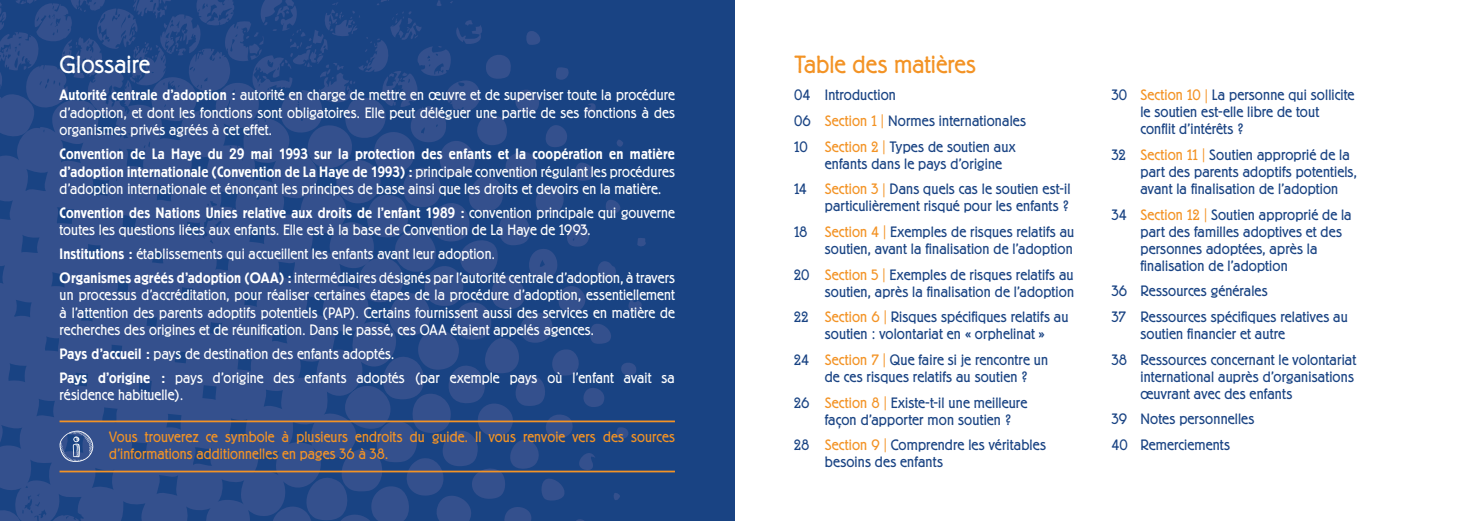
<style>
.page{position:relative;width:1469px;height:521px;background:#fff}
.page>*{position:absolute;margin:0;border:0;box-sizing:border-box;transform-origin:0 0}
.t1{font:300 24.5px "Berliner Grotesk";color:#f39325}
.t2{font:300 24.5px "Berliner Grotesk";letter-spacing:-.005em;color:#fff}
.t3{font:300 14.88px/17.5px "Berliner Grotesk";letter-spacing:.01em;color:#fff;text-align:justify}
.t4{font:300 14.88px/25.7px "Berliner Grotesk";letter-spacing:.01em;color:#194383}
.t5{font:300 14.88px/17px "Berliner Grotesk";letter-spacing:.005em;color:#f39325}
.s1{font-weight:500}
.s2{color:#f39325}
.s3{font-family:"Arial";font-weight:400;color:#f39325}
</style>
<div class="page">
<div style="left:0;top:0;width:734px;height:521px;background:#194383"></div>
<svg style="left:0;top:0;width:650px;height:521px;fill:#34508d"></svg>
<hr style="left:60px;top:420px;width:615px;height:2px;background:#f39325">
<hr style="left:60px;top:471px;width:615px;height:1px;background:#f39325">
<svg style="left:59px;top:431px;width:35px;height:31px"></svg>
<h1 class="t2" style="left:60px;top:51px;width:92px">Glossaire</h1>
<p class="t3" style="left:60px;top:87px;width:617px"><span class="s1">Autorité centrale d’adoption :</span> autorité en charge de mettre en œuvre et de superviser toute la procédure d’adoption, et dont les fonctions sont obligatoires. Elle peut déléguer une partie de ses fonctions à des organismes privés agréés à cet effet.</p>
<p class="t3" style="left:60px;top:145px;width:617px"><span class="s1">Convention de La Haye du 29 mai 1993 sur la protection des enfants et la coopération en matière d’adoption internationale (Convention de La Haye de 1993) :</span> principale convention régulant les procédures d’adoption internationale et énonçant les principes de base ainsi que les droits et devoirs en la matière.</p>
<p class="t3" style="left:60px;top:204px;width:617px"><span class="s1">Convention des Nations Unies relative aux droits de l’enfant 1989 :</span> convention principale qui gouverne toutes les questions liées aux enfants. Elle est à la base de Convention de La Haye de 1993.</p>
<p class="t3" style="left:60px;top:242px;width:617px;line-height:23.6px"><span class="s1">Institutions :</span> établissements qui accueillent les enfants avant leur adoption.<br><span class="s1">Organismes agréés d’adoption (OAA) :</span> intermédiaires désignés par l’autorité centrale d’adoption, à travers</p>
<p class="t3" style="left:60px;top:287px;width:617px">un processus d’accréditation, pour réaliser certaines étapes de la procédure d’adoption, essentiellement à l’attention des parents adoptifs potentiels (PAP). Certains fournissent aussi des services en matière de recherches des origines et de réunification. Dans le passé, ces OAA étaient appelés agences.</p>
<p class="t3" style="left:60px;top:342px;width:617px;line-height:23.6px"><span class="s1">Pays d’accueil :</span> pays de destination des enfants adoptés.<br><span class="s1">Pays d’origine :</span> pays d’origine des enfants adoptés (par exemple pays où l’enfant avait sa</p>
<p class="t3" style="left:60px;top:386px;width:125px">résidence habituelle).</p>
<p class="t5" style="left:109px;top:429px;width:567px">Vous trouverez ce symbole à plusieurs endroits du guide. Il vous renvoie vers des sources d’informations additionnelles en pages 36 à 38.</p>
<h1 class="t1" style="left:794px;top:51px;width:183px">Table des matières</h1>
<p class="t4" style="left:794px;top:83px;width:18px;text-align:justify">04<br>06<br>10</p>
<p class="t4" style="left:794px;top:177px;width:14px">14</p>
<p class="t4" style="left:794px;top:219px;width:15px">18</p>
<p class="t4" style="left:794px;top:262px;width:17px">20</p>
<p class="t4" style="left:794px;top:304px;width:16px">22</p>
<p class="t4" style="left:794px;top:347px;width:17px">24</p>
<p class="t4" style="left:794px;top:390px;width:17px">26</p>
<p class="t4" style="left:794px;top:432px;width:17px">28</p>
<p class="t4" style="left:824px;top:83px;width:203px">Introduction<br><span class="s2">Section 1</span> <span class="s3">|</span> Normes internationales<br><span class="s2">Section 2</span> <span class="s3">|</span> Types de soutien aux</p>
<p class="t4" style="left:824px;top:151px;width:247px">enfants dans le pays d’origine<br><span class="s2">Section 3</span> <span class="s3">|</span> Dans quels cas le soutien est-il</p>
<p class="t4" style="left:824px;top:194px;width:251px">particulièrement risqué pour les enfants ?<br><span class="s2">Section 4</span> <span class="s3">|</span> Exemples de risques relatifs au</p>
<p class="t4" style="left:824px;top:236px;width:250px">soutien, avant la finalisation de l’adoption<br><span class="s2">Section 5</span> <span class="s3">|</span> Exemples de risques relatifs au</p>
<p class="t4" style="left:824px;top:279px;width:251px">soutien, après la finalisation de l’adoption<br><span class="s2">Section 6</span> <span class="s3">|</span> Risques spécifiques relatifs au</p>
<p class="t4" style="left:824px;top:321px;width:225px">soutien : volontariat en « orphelinat »<br><span class="s2">Section 7</span> <span class="s3">|</span> Que faire si je rencontre un</p>
<p class="t4" style="left:824px;top:364px;width:204px">de ces risques relatifs au soutien ?<br><span class="s2">Section 8</span> <span class="s3">|</span> Existe-t-il une meilleure</p>
<p class="t4" style="left:824px;top:407px;width:223px">façon d’apporter mon soutien ?<br><span class="s2">Section 9</span> <span class="s3">|</span> Comprendre les véritables</p>
<p class="t4" style="left:824px;top:449px;width:120px">besoins des enfants</p>
<p class="t4" style="left:1111px;top:83px;width:17px">30</p>
<p class="t4" style="left:1111px;top:142px;width:16px">32</p>
<p class="t4" style="left:1111px;top:202px;width:17px">34</p>
<p class="t4" style="left:1111px;top:278px;width:17px">36<br>37</p>
<p class="t4" style="left:1111px;top:347px;width:17px">38</p>
<p class="t4" style="left:1111px;top:406px;width:18px">39<br>40</p>
<p class="t4" style="left:1140px;top:87px;width:215px;line-height:17px"><span class="s2">Section 10</span> <span class="s3">|</span> La personne qui sollicite le soutien est-elle libre de tout conflit d’intérêts ?</p>
<p class="t4" style="left:1140px;top:147px;width:218px;line-height:17px"><span class="s2">Section 11</span> <span class="s3">|</span> Soutien approprié de la part des parents adoptifs potentiels, avant la finalisation de l’adoption</p>
<p class="t4" style="left:1140px;top:206px;width:213px;line-height:17px"><span class="s2">Section 12</span> <span class="s3">|</span> Soutien approprié de la part des familles adoptives et des personnes adoptées, après la finalisation de l’adoption</p>
<p class="t4" style="left:1140px;top:278px;width:209px">Ressources générales<br>Ressources spécifiques relatives au</p>
<p class="t4" style="left:1140px;top:321px;width:217px">soutien financier et autre<br>Ressources concernant le volontariat</p>
<p class="t4" style="left:1140px;top:368px;width:215px;line-height:17px">international auprès d’organisations œuvrant avec des enfants</p>
<p class="t4" style="left:1140px;top:406px;width:115px">Notes personnelles<br>Remerciements</p>
</div>
